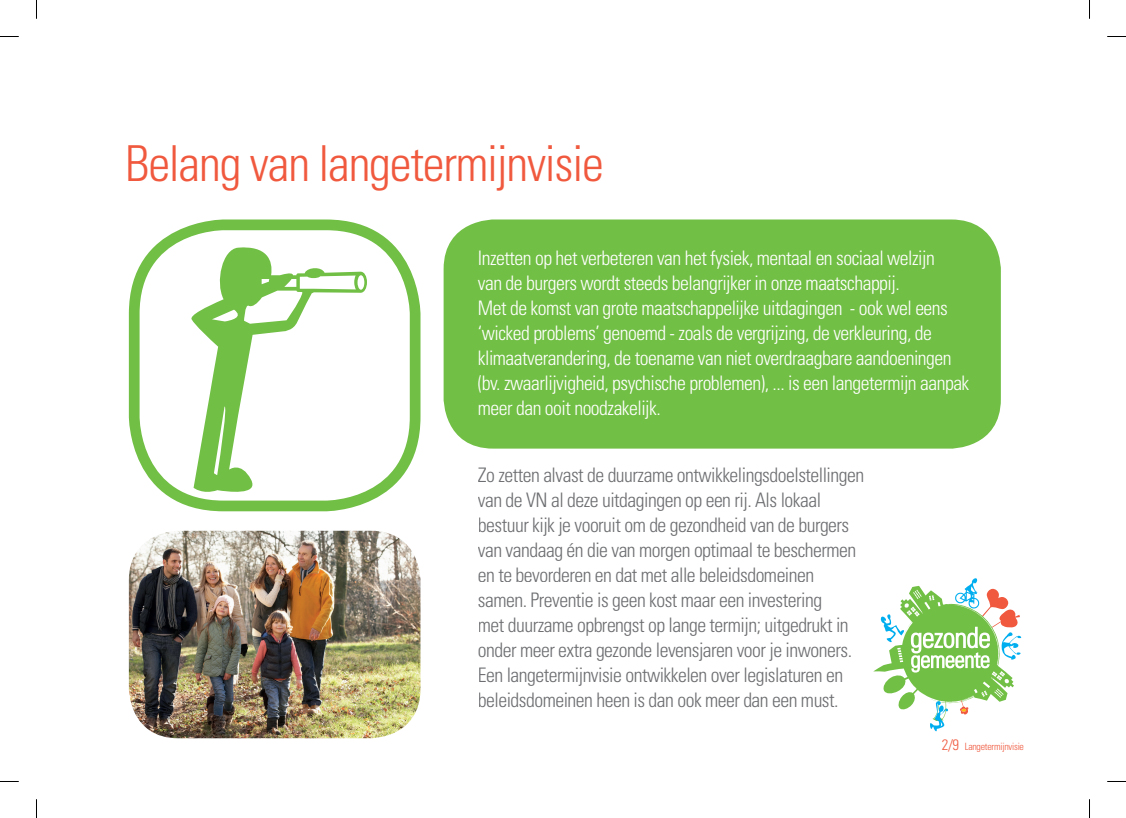
<style>
.page{position:relative;width:1126px;height:818px;background:#fff}
.page>*{position:absolute;margin:0;border:0;box-sizing:border-box;transform-origin:0 0}
.t1{font:300 condensed 49.5px "Univers LT";letter-spacing:-.025em;color:#f0593e}
.t2{font:300 condensed 20px/25px "Univers LT";letter-spacing:-.025em;color:#6d6e71}
.t3{font:300 condensed 20px/25px "Univers LT";letter-spacing:-.025em;color:#fff}
.t4{font:300 condensed 10px "Univers LT";letter-spacing:-.025em;color:#f0593e}
.s1{font-size:15px}
</style>
<div class="page">
<div style="left:443px;top:219px;width:557px;height:229px;background:#71bf44;border-radius:50px"></div>
<img style="left:129px;top:530px;width:291px;height:207px">
<svg style="left:873px;top:578px;width:149px;height:153px"></svg>
<svg style="left:129px;top:219px;width:291px;height:292px"></svg>
<svg style="left:189px;top:245px;width:178px;height:250px"></svg>
<svg style="left:0;top:36px;width:19px;height:1px"></svg>
<svg style="left:1107px;top:36px;width:18px;height:1px"></svg>
<svg style="left:36px;top:0;width:1px;height:19px"></svg>
<svg style="left:36px;top:799px;width:1px;height:18px"></svg>
<svg style="left:1089px;top:0;width:1px;height:19px"></svg>
<svg style="left:1089px;top:799px;width:1px;height:18px"></svg>
<h1 class="t1" style="left:125px;top:133px;width:480px">Belang van langetermijnvisie</h1>
<p class="t3" style="left:478px;top:245px;width:493px">Inzetten op het verbeteren van het fysiek, mentaal en sociaal welzijn<br>van de burgers wordt steeds belangrijker in onze maatschappij.<br>Met de komst van grote maatschappelijke uitdagingen - ook wel eens ‘wicked problems’ genoemd - zoals de vergrijzing, de verkleuring, de klimaatverandering, de toename van niet overdraagbare aandoeningen (bv. zwaarlijvigheid, psychische problemen), ... is een langetermijn aanpak meer dan ooit noodzakelijk.</p>
<p class="t2" style="left:478px;top:462px;width:388px">Zo zetten alvast de duurzame ontwikkelingsdoelstellingen van de VN al deze uitdagingen op een rij. Als lokaal bestuur kijk je vooruit om de gezondheid van de burgers van vandaag én die van morgen optimaal te beschermen en te bevorderen en dat met alle beleidsdomeinen samen. Preventie is geen kost maar een investering<br>met duurzame opbrengst op lange termijn; uitgedrukt in onder meer extra gezonde levensjaren voor je inwoners.<br>Een langetermijnvisie ontwikkelen over legislaturen en beleidsdomeinen heen is dan ook meer dan een must.</p>
<p class="t4" style="left:941px;top:740px;width:84px"><span class="s1">2/9</span> Langetermijnvisie</p>
</div>
